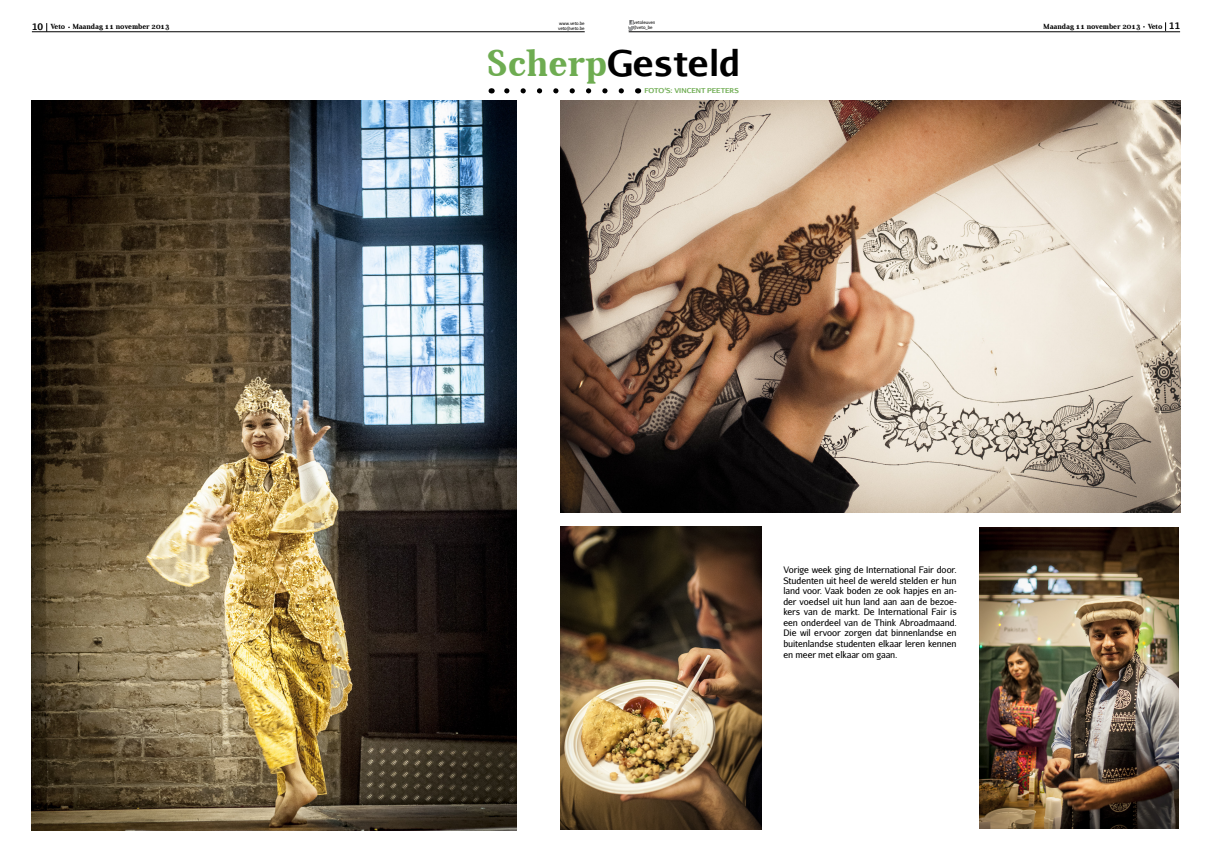
<style>
.page{position:relative;width:1212px;height:851px;background:#fff}
.page>*{position:absolute;margin:0;border:0;box-sizing:border-box;transform-origin:0 0}
.t1{font:700 35.25px "Aurulent Sans";color:#000}
.t2{font:9px/10.5px "Aurulent Sans";letter-spacing:-.01em;color:#000;text-align:justify}
.t3{font:700 9px "Aurulent Sans";color:#000}
.t4{font:700 7.5px "Aver";color:#000}
.t5{font:700 6.75px "Aurulent Sans";letter-spacing:.005em;color:#6eac51}
.t6{font:4.5px/5.4px "Aurulent Sans";color:#000}
.s1{font-family:"Aurulent Sans";font-size:9px}
.s2{font-family:"Aver";font-size:37.5px;color:#6eac51}
</style>
<div class="page">
<svg style="left:504px;top:88px;width:117px;height:5px"></svg>
<img style="left:560px;top:100px;width:620px;height:412px">
<img style="left:979px;top:527px;width:200px;height:301px">
<img style="left:32px;top:100px;width:485px;height:730px">
<img style="left:560px;top:526px;width:201px;height:303px">
<hr style="left:32px;top:32px;width:553px;height:1px;background:#000">
<svg style="left:629px;top:21px;width:4px;height:9px"></svg>
<hr style="left:629px;top:32px;width:551px;height:1px;background:#000">
<p class="t6" style="left:558px;top:20px;width:28px">www.veto.be veto@veto.be</p>
<p class="t6" style="left:633px;top:20px;width:23px">vetoleuven @veto_be</p>
<p class="t4" style="left:1043px;top:22px;width:120px">Maandag 11 november 2013 Veto</p>
<p class="t4" style="left:32px;top:22px;width:139px"><span class="s1">10</span> Veto Maandag 11 november 2013</p>
<p class="t3" style="left:1169px;top:19px;width:13px">11</p>
<h1 class="t1" style="left:487px;top:36px;width:255px"><span class="s2">Scherp</span>GESTELD</h1>
<p class="t5" style="left:644px;top:86px;width:95px">FOTO’S: VINCENT PEETERS</p>
<p class="t2" style="left:783px;top:564px;width:175px">Vorige week ging de International Fair door.<br>Studenten uit heel de wereld stelden er hun land voor. Vaak boden ze ook hapjes en an&shy;der voedsel uit hun land aan aan de bezoe&shy;kers van de markt. De International Fair is een onderdeel van de Think Abroadmaand.<br>Die wil ervoor zorgen dat binnenlandse en buitenlandse studenten elkaar leren kennen en meer met elkaar om gaan.</p>
</div>
